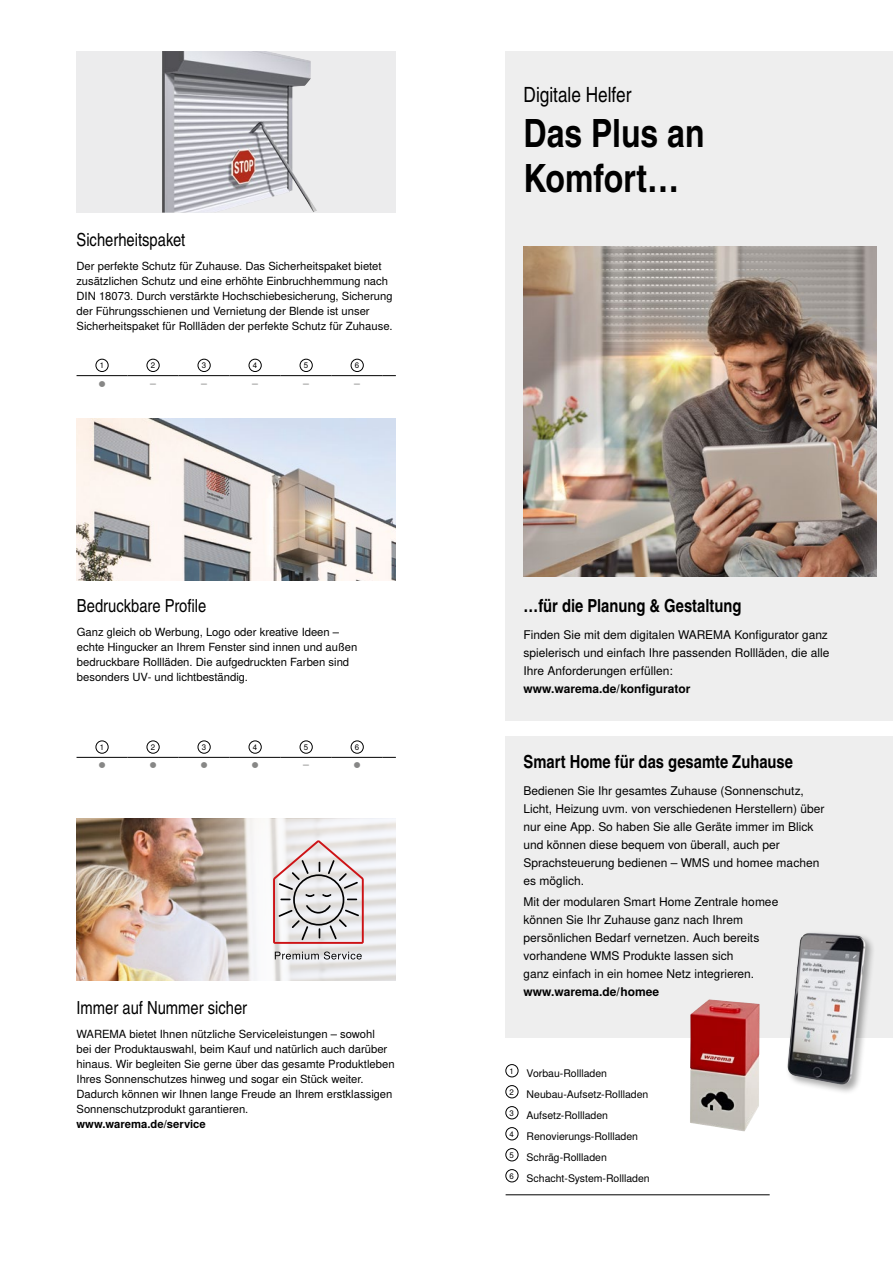
<style>
.page{position:relative;width:893px;height:1263px;background:#fff}
.page>*{position:absolute;margin:0;border:0;box-sizing:border-box;transform-origin:0 0}
.t1{font:700 39px/45px "Warema Nimbus Cnd";color:#000}
.t2{font:21px "Warema Nimbus Cnd";color:#000}
.t3{font:18px "Warema Nimbus Cnd";color:#000}
.t4{font:700 18px "Warema Nimbus Cnd";color:#000}
.t5{font:12px/18px "Warema Nimbus";color:#000}
.t6{font:700 12px "Warema Nimbus";color:#000}
.t7{font:11.25px/15px "Warema Nimbus";color:#000}
.t8{font:700 11.25px "Warema Nimbus";color:#000}
.t9{font:10.5px/21px "Warema Nimbus";color:#000}
.t10{font:10.5px "Warema Nimbus";color:#878786}
.t11{font:7.8px "Warema Nimbus";color:#000}
</style>
<div class="page">
<img style="left:77px;top:419px;width:319px;height:161px">
<div style="left:77px;top:51px;width:319px;height:162px;background:#ececed"></div>
<img style="left:162px;top:51px;width:155px;height:162px">
<div style="left:506px;top:51px;width:387px;height:669px;background:#eee"></div>
<img style="left:524px;top:246px;width:352px;height:330px">
<div style="left:506px;top:1064px;width:12px;height:13px;border:1px solid #000;border-radius:50%"></div>
<div style="left:506px;top:1085px;width:12px;height:13px;border:1px solid #000;border-radius:50%"></div>
<div style="left:506px;top:1106px;width:12px;height:13px;border:1px solid #000;border-radius:50%"></div>
<div style="left:506px;top:1127px;width:12px;height:13px;border:1px solid #000;border-radius:50%"></div>
<div style="left:506px;top:1148px;width:12px;height:13px;border:1px solid #000;border-radius:50%"></div>
<div style="left:506px;top:1169px;width:12px;height:13px;border:1px solid #000;border-radius:50%"></div>
<hr style="left:77px;top:375px;width:51px;height:1px;background:#000">
<hr style="left:128px;top:375px;width:51px;height:1px;background:#000">
<hr style="left:179px;top:375px;width:51px;height:1px;background:#000">
<hr style="left:230px;top:375px;width:51px;height:1px;background:#000">
<hr style="left:281px;top:375px;width:51px;height:1px;background:#000">
<hr style="left:332px;top:375px;width:51px;height:1px;background:#000">
<svg style="left:383px;top:375px;width:13px;height:1px"></svg>
<div style="left:96px;top:359px;width:12px;height:13px;border:1px solid #000;border-radius:50%"></div>
<div style="left:147px;top:359px;width:12px;height:13px;border:1px solid #000;border-radius:50%"></div>
<div style="left:198px;top:359px;width:12px;height:13px;border:1px solid #000;border-radius:50%"></div>
<div style="left:249px;top:359px;width:12px;height:13px;border:1px solid #000;border-radius:50%"></div>
<div style="left:300px;top:359px;width:12px;height:13px;border:1px solid #000;border-radius:50%"></div>
<div style="left:351px;top:359px;width:13px;height:13px;border:1px solid #000;border-radius:50%"></div>
<hr style="left:77px;top:757px;width:51px;height:1px;background:#000">
<hr style="left:128px;top:757px;width:51px;height:1px;background:#000">
<hr style="left:179px;top:757px;width:51px;height:1px;background:#000">
<hr style="left:230px;top:757px;width:51px;height:1px;background:#000">
<hr style="left:281px;top:757px;width:51px;height:1px;background:#000">
<hr style="left:332px;top:757px;width:51px;height:1px;background:#000">
<svg style="left:383px;top:757px;width:13px;height:1px"></svg>
<div style="left:96px;top:741px;width:12px;height:12px;border:1px solid #000;border-radius:50%"></div>
<div style="left:147px;top:741px;width:12px;height:12px;border:1px solid #000;border-radius:50%"></div>
<div style="left:198px;top:741px;width:12px;height:12px;border:1px solid #000;border-radius:50%"></div>
<div style="left:249px;top:741px;width:12px;height:12px;border:1px solid #000;border-radius:50%"></div>
<div style="left:300px;top:741px;width:12px;height:12px;border:1px solid #000;border-radius:50%"></div>
<div style="left:351px;top:741px;width:13px;height:12px;border:1px solid #000;border-radius:50%"></div>
<hr style="left:506px;top:1194px;width:264px;height:1px;background:#000">
<img style="left:77px;top:819px;width:59px;height:162px">
<img style="left:136px;top:819px;width:260px;height:162px">
<svg style="left:273px;top:840px;width:91px;height:119px"></svg>
<div style="left:506px;top:736px;width:387px;height:301px;background:#eee"></div>
<div style="left:785px;top:930px;width:91px;height:165px;background:#000;opacity:.35"></div>
<img style="left:787px;top:933px;width:79px;height:152px">
<img style="left:690px;top:999px;width:70px;height:132px">
<h3 class="t3" style="left:77px;top:229px;width:110px">Sicherheitspaket</h3>
<p class="t7" style="left:77px;top:259px;width:317px">Der perfekte Schutz für Zuhause. Das Sicherheitspaket bietet zusätzlichen Schutz und eine erhöhte Einbruchhemmung nach DIN 18073. Durch verstärkte Hochschiebesicherung, Sicherung der Führungsschienen und Vernietung der Blende ist unser Sicherheitspaket für Rollläden der perfekte Schutz für Zuhause.</p>
<p class="t11" style="left:100px;top:361px;width:6px">1</p>
<p class="t11" style="left:151px;top:361px;width:6px">2</p>
<p class="t11" style="left:202px;top:361px;width:6px">3</p>
<p class="t11" style="left:253px;top:361px;width:6px">4</p>
<p class="t11" style="left:304px;top:361px;width:6px">5</p>
<p class="t11" style="left:355px;top:361px;width:6px">6</p>
<p class="t10" style="left:98px;top:377px;width:10px">●</p>
<p class="t10" style="left:150px;top:377px;width:7px">–</p>
<p class="t10" style="left:201px;top:377px;width:7px">–</p>
<p class="t10" style="left:252px;top:377px;width:7px">–</p>
<p class="t10" style="left:303px;top:377px;width:7px">–</p>
<p class="t10" style="left:354px;top:377px;width:7px">–</p>
<h3 class="t3" style="left:77px;top:595px;width:131px">Bedruckbare Profile</h3>
<p class="t7" style="left:77px;top:625px;width:282px">Ganz gleich ob Werbung, Logo oder kreative Ideen – echte Hingucker an Ihrem Fenster sind innen und außen bedruckbare Rollläden. Die aufgedruckten Farben sind besonders UV- und lichtbeständig.</p>
<p class="t11" style="left:100px;top:742px;width:6px">1</p>
<p class="t11" style="left:151px;top:742px;width:6px">2</p>
<p class="t11" style="left:202px;top:742px;width:6px">3</p>
<p class="t11" style="left:253px;top:742px;width:6px">4</p>
<p class="t11" style="left:304px;top:742px;width:6px">5</p>
<p class="t11" style="left:355px;top:742px;width:6px">6</p>
<p class="t10" style="left:98px;top:758px;width:10px">●</p>
<p class="t10" style="left:149px;top:758px;width:10px">●</p>
<p class="t10" style="left:200px;top:758px;width:10px">●</p>
<p class="t10" style="left:251px;top:758px;width:10px">●</p>
<p class="t10" style="left:303px;top:758px;width:7px">–</p>
<p class="t10" style="left:353px;top:758px;width:10px">●</p>
<h3 class="t3" style="left:77px;top:997px;width:172px">Immer auf Nummer sicher</h3>
<p class="t7" style="left:77px;top:1027px;width:320px">WAREMA bietet Ihnen nützliche Serviceleistungen – sowohl<br>bei der Produktauswahl, beim Kauf und natürlich auch darüber hinaus. Wir begleiten Sie gerne über das gesamte Produktleben Ihres Sonnenschutzes hinweg und sogar ein Stück weiter.<br>Dadurch können wir Ihnen lange Freude an Ihrem erstklassigen Sonnenschutzprodukt garantieren.</p>
<p class="t8" style="left:77px;top:1117px;width:131px">www.warema.de/service</p>
<h2 class="t2" style="left:524px;top:82px;width:109px">Digitale Helfer</h2>
<h1 class="t1" style="left:524px;top:111px;width:182px">Das Plus an<br>Komfort…</h1>
<h3 class="t4" style="left:524px;top:594px;width:219px">…für die Planung &amp; Gestaltung</h3>
<p class="t5" style="left:524px;top:626px;width:307px">Finden Sie mit dem digitalen WAREMA Konfigurator ganz spielerisch und einfach Ihre passenden Rollläden, die alle<br>Ihre Anforderungen erfüllen:</p>
<p class="t6" style="left:524px;top:682px;width:168px">www.warema.de/konfigurator</p>
<h3 class="t4" style="left:524px;top:750px;width:271px">Smart Home für das gesamte Zuhause</h3>
<p class="t5" style="left:524px;top:782px;width:302px">Bedienen Sie Ihr gesamtes Zuhause (Sonnenschutz, Licht, Heizung uvm. von verschiedenen Herstellern) über nur eine App. So haben Sie alle Geräte immer im Blick und können diese bequem von überall, auch per Sprachsteuerung bedienen – WMS und homee machen es möglich.</p>
<p class="t5" style="left:524px;top:893px;width:256px">Mit der modularen Smart Home Zentrale homee können Sie Ihr Zuhause ganz nach Ihrem persönlichen Bedarf vernetzen. Auch bereits vorhandene WMS Produkte lassen sich<br>ganz einfach in ein homee Netz integrieren.</p>
<p class="t6" style="left:524px;top:985px;width:137px">www.warema.de/homee</p>
<p class="t9" style="left:510px;top:1063px;width:142px"><sup>1</sup> Vorbau-Rollladen<br><sup>2</sup> Neubau-Aufsetz-Rollladen<br><sup>3</sup> Aufsetz-Rollladen<br><sup>4</sup> Renovierungs-Rollladen<br><sup>5</sup> Schräg-Rollladen<br><sup>6</sup> Schacht-System-Rollladen</p>
</div>
